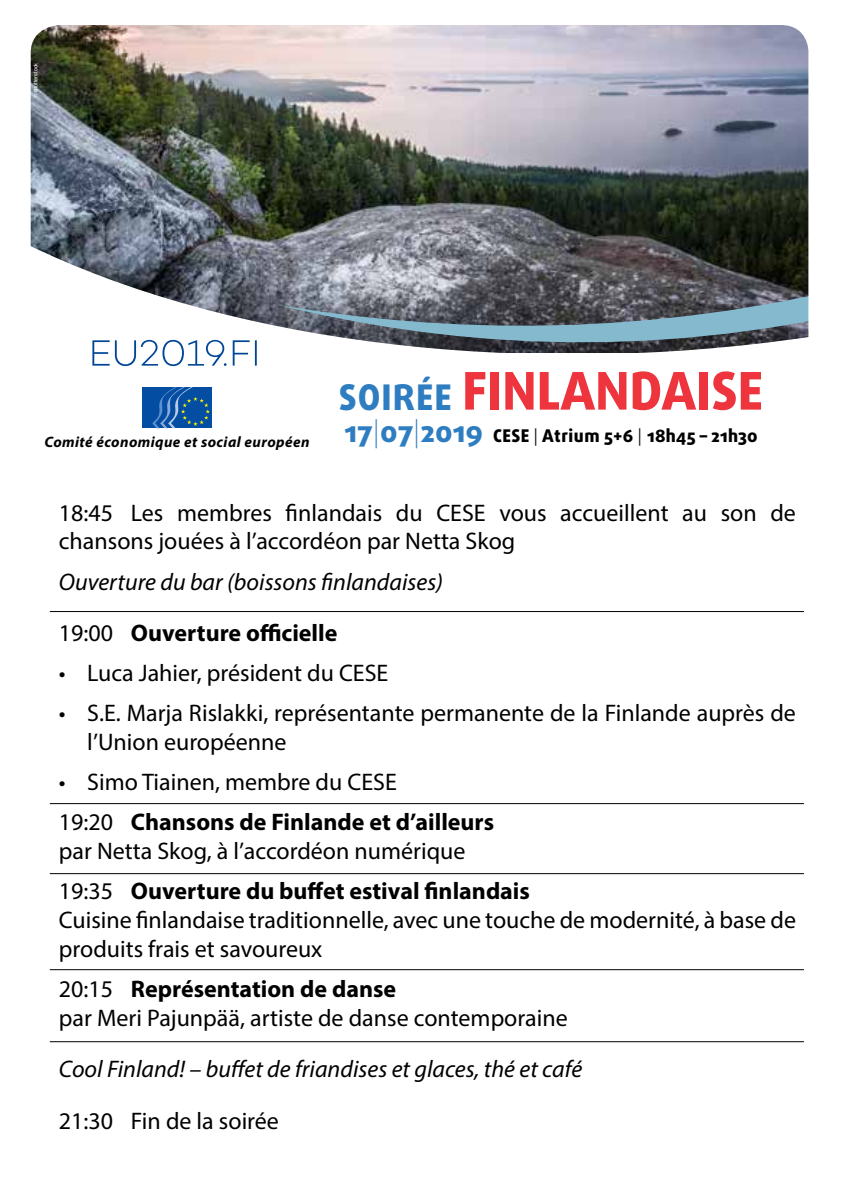
<style>
.page{position:relative;width:842px;height:1191px;background:#fff}
.page>*{position:absolute;margin:0;border:0;box-sizing:border-box;transform-origin:0 0}
.t1{font:800 51.8px "Daxline Pro";color:#ee343c}
.t2{font:24px/28.8px "Myriad Pro";color:#000}
.t3{font:italic 24px/51.4px "Myriad Pro";color:#000}
.t4{font:800 17.4px "Daxline Pro";letter-spacing:.015em;color:#000}
.t5{font:italic 700 15px "Myriad Pro";letter-spacing:.03em;color:#000}
.t6{font:5.4px "Helvetica";color:#fff}
.s1{font-size:35.2px;color:#2f7dc1}
.s2{font-size:29.2px;color:#2f7dc1}
.s3{font-weight:100;font-size:29.2px;color:#2f7dc1}
.s4{font-weight:300}
.s5{font-style:normal}
.s6{font-weight:700;font-style:normal}
.s7{font-weight:700}
</style>
<div class="page">
<img style="left:30px;top:25px;width:779px;height:342px">
<svg style="left:142px;top:387px;width:34px;height:42px"></svg>
<div style="left:143px;top:387px;width:69px;height:41px;background:#034ea2"></div>
<svg style="left:152px;top:387px;width:58px;height:41px"></svg>
<hr style="left:50px;top:1041px;width:754px;height:1px;background:#000">
<hr style="left:50px;top:611px;width:754px;height:1px;background:#000">
<hr style="left:50px;top:803px;width:754px;height:1px;background:#000">
<hr style="left:50px;top:873px;width:754px;height:1px;background:#000">
<hr style="left:50px;top:969px;width:754px;height:1px;background:#000">
<svg style="left:92px;top:340px;width:165px;height:26px"></svg>
<p class="t6" style="left:32px;top:98px;width:36px;rotate:-90deg">© shutterstock</p>
<p class="t5" style="left:44px;top:432px;width:267px">Comité économique et social européen</p>
<h1 class="t1" style="left:339px;top:356px;width:426px"><span class="s1">SOIRÉE</span> FINLANDAISE</h1>
<p class="t4" style="left:345px;top:424px;width:415px"><span class="s2">17</span><span class="s3">|</span><span class="s2">07</span><span class="s3">|</span><span class="s2">2019</span> CESE <span class="s4">|</span> Atrium 5+6 <span class="s4">|</span> 18h45 – 21h30</p>
<p class="t2" style="left:59px;top:498px;width:739px">18:45 Les membres finlandais du CESE vous accueillent au son de chansons jouées à l’accordéon par Netta Skog</p>
<p class="t3" style="left:59px;top:555px;width:386px">Ouverture du bar (boissons finlandaises)<br><span class="s5">19:00</span> <span class="s6">Ouverture officielle</span></p>
<p class="t2" style="left:59px;top:658px;width:331px">• Luca Jahier, président du CESE</p>
<p class="t2" style="left:87px;top:698px;width:710px;text-indent:-28px">• S.E. Marja Rislakki, représentante permanente de la Finlande auprès de l’Union européenne</p>
<p class="t2" style="left:59px;top:761px;width:437px;line-height:40.2px">• Simo Tiainen, membre du CESE<br>19:20 <span class="s7">Chansons de Finlande et d’ailleurs</span></p>
<p class="t2" style="left:59px;top:830px;width:473px;line-height:40.2px">par Netta Skog, à l’accordéon numérique<br>19:35 <span class="s7">Ouverture du buffet estival finlandais</span></p>
<p class="t2" style="left:59px;top:905px;width:739px">Cuisine finlandaise traditionnelle, avec une touche de modernité, à base de produits frais et savoureux</p>
<p class="t2" style="left:59px;top:974px;width:510px">20:15 <span class="s7">Représentation de danse<br></span>par Meri Pajunpää, artiste de danse contemporaine</p>
<p class="t3" style="left:59px;top:1043px;width:525px">Cool Finland! – buffet de friandises et glaces, thé et café</p>
<p class="t2" style="left:59px;top:1106px;width:222px">21:30 Fin de la soirée</p>
</div>
